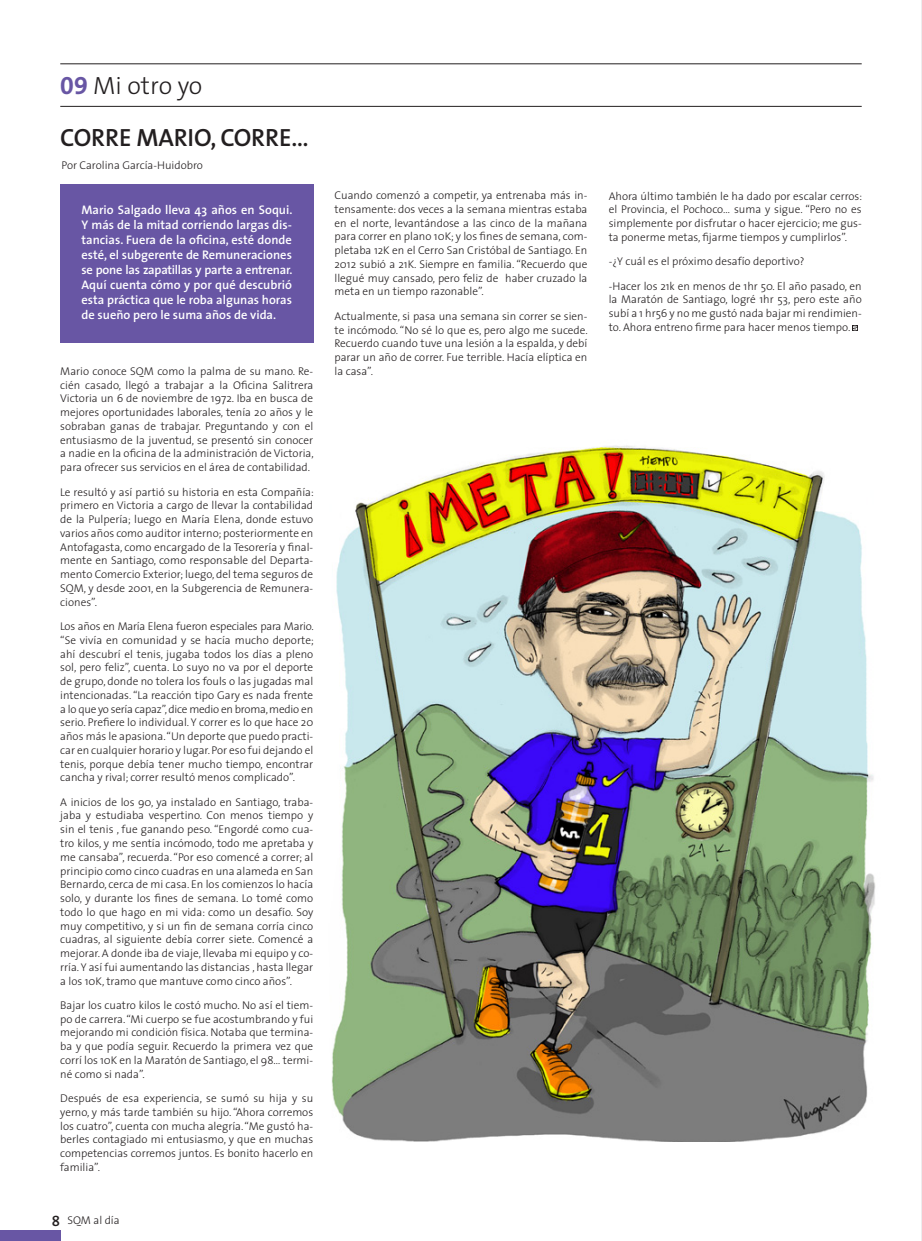
<style>
.page{position:relative;width:922px;height:1241px;background:#fff}
.page>*{position:absolute;margin:0;border:0;box-sizing:border-box;transform-origin:0 0}
.t1{font:25px "The Sans Semi Bold Caps";letter-spacing:-.01em;color:#231f20}
.t2{font:300 25px "The Sans";color:#231f20}
.t3{font:600 12.5px/15px "The Sans";color:#fff;text-align:justify}
.t4{font:300 11.25px/13.8px "The Sans";color:#231f20;text-align:justify}
.s1{font-family:"The Sans Bold Expert";font-weight:400;color:#6856a4}
.s2{font-family:"The Sans Semi Bold Caps";font-weight:400;font-size:15px}
</style>
<div class="page">
<hr style="left:921px;top:0;width:1px;height:1240px;background:#dcdddf">
<div style="left:60px;top:184px;width:254px;height:158px;background:#6856a4"></div>
<img style="left:331px;top:445px;width:545px;height:696px">
<hr style="left:60px;top:64px;width:801px;height:1px;background:#231f20">
<hr style="left:60px;top:106px;width:801px;height:1px;background:#231f20">
<div style="left:0;top:1230px;width:60px;height:10px;background:#6856a4"></div>
<svg style="left:852px;top:325px;width:5px;height:6px"></svg>
<h1 class="t2" style="left:60px;top:65px;width:144px"><span class="s1">09</span> Mi otro yo</h1>
<h1 class="t1" style="left:60px;top:116px;width:250px">CORRE MARIO, CORRE…</h1>
<p class="t4" style="left:61px;top:157px;width:143px">Por Carolina García-Huidobro</p>
<p class="t3" style="left:81px;top:202px;width:212px">Mario Salgado lleva 43 años en Soqui.<br>Y más de la mitad corriendo largas dis&shy;tancias. Fuera de la oficina, esté donde esté, el subgerente de Remuneraciones se pone las zapatillas y parte a entrenar.<br>Aquí cuenta cómo y por qué descubrió esta práctica que le roba algunas horas de sueño pero le suma años de vida.</p>
<p class="t4" style="left:60px;top:364px;width:255px">Mario conoce SQM como la palma de su mano. Re&shy;cién casado, llegó a trabajar a la Oficina Salitrera Victoria un 6 de noviembre de 1972. Iba en busca de mejores oportunidades laborales, tenía 20 años y le sobraban ganas de trabajar. Preguntando y con el entusiasmo de la juventud, se presentó sin conocer a nadie en la oficina de la administración de Victoria, para ofrecer sus servicios en el área de contabilidad.</p>
<p class="t4" style="left:60px;top:484px;width:255px">Le resultó y así partió su historia en esta Compañía: primero en Victoria a cargo de llevar la contabilidad de la Pulpería; luego en María Elena, donde estuvo varios años como auditor interno; posteriormente en Antofagasta, como encargado de la Tesorería y final&shy;mente en Santiago, como responsable del Departa&shy;mento Comercio Exterior; luego, del tema seguros de SQM, y desde 2001, en la Subgerencia de Remunera&shy;ciones”.</p>
<p class="t4" style="left:60px;top:619px;width:255px">Los años en María Elena fueron especiales para Mario. “Se vivía en comunidad y se hacía mucho deporte; ahí descubrí el tenis, jugaba todos los días a pleno sol, pero feliz”, cuenta. Lo suyo no va por el deporte de grupo, donde no tolera los fouls o las jugadas mal intencionadas. “La reacción tipo Gary es nada frente a lo que yo sería capaz”, dice medio en broma, medio en serio. Prefiere lo individual. Y correr es lo que hace 20 años más le apasiona. “Un deporte que puedo practi&shy;car en cualquier horario y lugar. Por eso fui dejando el tenis, porque debía tener mucho tiempo, encontrar cancha y rival; correr resultó menos complicado”.</p>
<p class="t4" style="left:60px;top:794px;width:254px">A inicios de los 90, ya instalado en Santiago, traba&shy;jaba y estudiaba vespertino. Con menos tiempo y sin el tenis , fue ganando peso. “Engordé como cua&shy;tro kilos, y me sentía incómodo, todo me apretaba y me cansaba”, recuerda. “Por eso comencé a correr; al principio como cinco cuadras en una alameda en San Bernardo, cerca de mi casa. En los comienzos lo hacía solo, y durante los fines de semana. Lo tomé como todo lo que hago en mi vida: como un desafío. Soy muy competitivo, y si un fin de semana corría cinco cuadras, al siguiente debía correr siete. Comencé a mejorar. A donde iba de viaje, llevaba mi equipo y co&shy;rría. Y así fui aumentando las distancias , hasta llegar a los 10K, tramo que mantuve como cinco años”.</p>
<p class="t4" style="left:60px;top:997px;width:254px">Bajar los cuatro kilos le costó mucho. No así el tiem&shy;po de carrera. “Mi cuerpo se fue acostumbrando y fui mejorando mi condición física. Notaba que termina&shy;ba y que podía seguir. Recuerdo la primera vez que corrí los 10K en la Maratón de Santiago, el 98… termi&shy;né como si nada”.</p>
<p class="t4" style="left:60px;top:1090px;width:254px">Después de esa experiencia, se sumó su hija y su yerno, y más tarde también su hijo. “Ahora corremos los cuatro”, cuenta con mucha alegría. “Me gustó ha&shy;berles contagiado mi entusiasmo, y que en muchas competencias corremos juntos. Es bonito hacerlo en familia”.</p>
<p class="t4" style="left:52px;top:1212px;width:69px"><span class="s2">8</span> SQM al día</p>
<p class="t4" style="left:334px;top:188px;width:254px">Cuando comenzó a competir, ya entrenaba más in&shy;tensamente: dos veces a la semana mientras estaba en el norte, levantándose a las cinco de la mañana para correr en plano 10K; y los fines de semana, com&shy;pletaba 12K en el Cerro San Cristóbal de Santiago. En 2012 subió a 21K. Siempre en familia. “Recuerdo que llegué muy cansado, pero feliz de haber cruzado la meta en un tiempo razonable”.</p>
<p class="t4" style="left:334px;top:308px;width:255px">Actualmente, si pasa una semana sin correr se sien&shy;te incómodo. “No sé lo que es, pero algo me sucede.<br>Recuerdo cuando tuve una lesión a la espalda, y debí parar un año de correr. Fue terrible. Hacía elíptica en la casa”.</p>
<p class="t4" style="left:608px;top:188px;width:255px">Ahora último también le ha dado por escalar cerros: el Provincia, el Pochoco… suma y sigue. “Pero no es simplemente por disfrutar o hacer ejercicio; me gus&shy;ta ponerme metas, fijarme tiempos y cumplirlos”.</p>
<p class="t4" style="left:608px;top:249px;width:254px;line-height:24.4px">-¿Y cuál es el próximo desafío deportivo?<br>-Hacer los 21k en menos de 1hr 50. El año pasado, en</p>
<p class="t4" style="left:608px;top:292px;width:254px">la Maratón de Santiago, logré 1hr 53, pero este año subí a 1 hr56 y no me gustó nada bajar mi rendimien&shy;to. Ahora entreno firme para hacer menos tiempo.</p>
</div>
